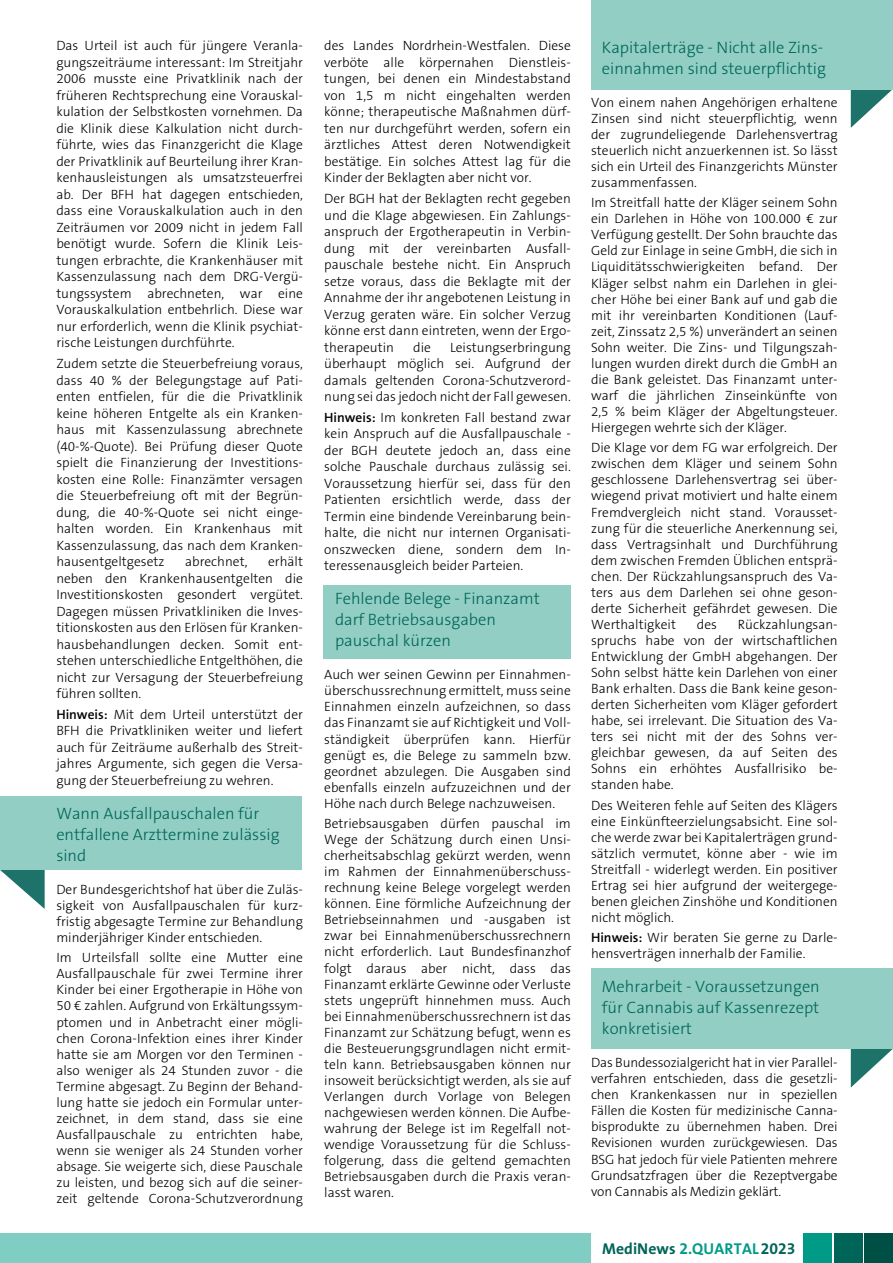
<style>
.page{position:relative;width:893px;height:1263px;background:#fff}
.page>*{position:absolute;margin:0;border:0;box-sizing:border-box;transform-origin:0 0}
.t1{font:300 16.5px/21px "The Sans B W3";color:#006559}
.t2{font:700 15.75px "The Sans B W7";letter-spacing:.005em;color:#006559}
.t3{font:300 13.5px/16px "The Sans B W3";color:#000;text-align:justify}
.s1{font-family:"The Sans B W6";font-weight:600}
.s2{color:#009b87}
</style>
<div class="page">
<svg style="left:0;top:870px;width:45px;height:39px"></svg>
<svg style="left:851px;top:89px;width:42px;height:39px"></svg>
<svg style="left:851px;top:1049px;width:42px;height:38px"></svg>
<div style="left:591px;top:0;width:302px;height:89px;background:#92cec3"></div>
<div style="left:591px;top:968px;width:302px;height:81px;background:#92cec3"></div>
<div style="left:0;top:796px;width:302px;height:74px;background:#92cec3"></div>
<div style="left:323px;top:585px;width:248px;height:73px;background:#92cec3"></div>
<div style="left:0;top:1233px;width:591px;height:30px;background:#80cdc3"></div>
<div style="left:834px;top:1233px;width:29px;height:30px;background:#006559"></div>
<div style="left:864px;top:1233px;width:29px;height:30px;background:#004f45"></div>
<div style="left:803px;top:1233px;width:29px;height:30px;background:#009b87"></div>
<p class="t3" style="left:56px;top:38px;width:248px;line-height:16.5px">Das Urteil ist auch für jüngere Veranla&shy;gungszeiträume interessant: Im Streitjahr 2006 musste eine Privatklinik nach der früheren Rechtsprechung eine Vorauskal&shy;kulation der Selbstkosten vornehmen. Da die Klinik diese Kalkulation nicht durch&shy;führte, wies das Finanzgericht die Klage der Privatklinik auf Beurteilung ihrer Kran&shy;kenhausleistungen als umsatzsteuerfrei ab. Der BFH hat dagegen entschieden, dass eine Vorauskalkulation auch in den Zeiträumen vor 2009 nicht in jedem Fall benötigt wurde. Sofern die Klinik Leis&shy;tungen erbrachte, die Krankenhäuser mit Kassenzulassung nach dem DRG-Vergü&shy;tungssystem abrechneten, war eine Vorauskalkulation entbehrlich. Diese war nur erforderlich, wenn die Klinik psychiat&shy;rische Leistungen durchführte.</p>
<p class="t3" style="left:56px;top:355px;width:248px;line-height:16.5px">Zudem setzte die Steuerbefreiung voraus, dass 40 % der Belegungstage auf Pati&shy;enten entfielen, für die die Privatklinik keine höheren Entgelte als ein Kranken&shy;haus mit Kassenzulassung abrechnete (40-%-Quote). Bei Prüfung dieser Quote spielt die Finanzierung der Investitions&shy;kosten eine Rolle: Finanzämter versagen die Steuerbefreiung oft mit der Begrün&shy;dung, die 40-%-Quote sei nicht einge&shy;halten worden. Ein Krankenhaus mit Kassenzulassung, das nach dem Kranken&shy;hausentgeltgesetz</p>
<p class="t3" style="left:56px;top:553px;width:248px;line-height:16.5px;text-indent:212px">erhält neben den Krankenhausentgelten die Investitionskosten gesondert vergütet.<br>Dagegen müssen Privatkliniken die Inves&shy;titionskosten aus den Erlösen für Kranken&shy;hausbehandlungen decken. Somit ent&shy;stehen unterschiedliche Entgelthöhen, die nicht zur Versagung der Steuerbefreiung führen sollten.</p>
<p class="t3" style="left:56px;top:706px;width:248px;line-height:16.5px"><span class="s1">Hinweis:</span> Mit dem Urteil unterstützt der BFH die Privatkliniken weiter und liefert auch für Zeiträume außerhalb des Streit&shy;jahres Argumente, sich gegen die Versa&shy;gung der Steuerbefreiung zu wehren.</p>
<p class="t1" style="left:56px;top:803px;width:225px">Wann Ausfallpauschalen für entfallene Arzttermine zulässig sind</p>
<p class="t3" style="left:56px;top:881px;width:248px">Der Bundesgerichtshof hat über die Zuläs&shy;sigkeit von Ausfallpauschalen für kurz&shy;fristig abgesagte Termine zur Behandlung minderjähriger Kinder entschieden.</p>
<p class="t3" style="left:56px;top:950px;width:248px">Im Urteilsfall sollte eine Mutter eine Ausfallpauschale für zwei Termine ihrer Kinder bei einer Ergotherapie in Höhe von 50 € zahlen. Aufgrund von Erkältungssym&shy;ptomen und in Anbetracht einer mögli&shy;chen Corona-Infektion eines ihrer Kinder hatte sie am Morgen vor den Terminen - also weniger als 24 Stunden zuvor - die Termine abgesagt. Zu Beginn der Behand&shy;lung hatte sie jedoch ein Formular unter&shy;zeichnet, in dem stand, dass sie eine Ausfallpauschale zu entrichten habe, wenn sie weniger als 24 Stunden vorher absage. Sie weigerte sich, diese Pauschale zu leisten, und bezog sich auf die seiner&shy;zeit geltende Corona-Schutzverordnung</p>
<p class="t3" style="left:185px;top:554px;width:64px">abrechnet,</p>
<p class="t3" style="left:324px;top:38px;width:248px;line-height:16.5px">des Landes Nordrhein-Westfalen. Diese verböte alle körpernahen Dienstleis&shy;tungen, bei denen ein Mindestabstand von 1,5 m nicht eingehalten werden könne; therapeutische Maßnahmen dürf&shy;ten nur durchgeführt werden, sofern ein ärztliches Attest deren Notwendigkeit bestätige. Ein solches Attest lag für die Kinder der Beklagten aber nicht vor.</p>
<p class="t3" style="left:324px;top:190px;width:248px;line-height:16.5px">Der BGH hat der Beklagten recht gegeben und die Klage abgewiesen. Ein Zahlungs&shy;anspruch der Ergotherapeutin in Verbin&shy;dung mit der vereinbarten Ausfall&shy;pauschale bestehe nicht. Ein Anspruch setze voraus, dass die Beklagte mit der Annahme der ihr angebotenen Leistung in Verzug geraten wäre. Ein solcher Verzug könne erst dann eintreten, wenn der Ergo&shy;therapeutin</p>
<p class="t3" style="left:324px;top:339px;width:248px;line-height:16.5px;text-indent:126px">Leistungserbringung überhaupt möglich sei. Aufgrund der damals geltenden Corona-Schutzverord&shy;nung sei das jedoch nicht der Fall gewesen.</p>
<p class="t3" style="left:324px;top:409px;width:248px;line-height:16.5px"><span class="s1">Hinweis:</span> Im konkreten Fall bestand zwar kein Anspruch auf die Ausfallpauschale - der BGH deutete jedoch an, dass eine solche Pauschale durchaus zulässig sei.<br>Voraussetzung hierfür sei, dass für den Patienten ersichtlich werde, dass der Termin eine bindende Vereinbarung bein&shy;halte, die nicht nur internen Organisati&shy;onszwecken diene, sondern dem In&shy;teressenausgleich beider Parteien.</p>
<p class="t1" style="left:335px;top:588px;width:206px">Fehlende Belege - Finanzamt darf Betriebsausgaben pauschal kürzen</p>
<p class="t3" style="left:324px;top:667px;width:248px">Auch wer seinen Gewinn per Einnahmen&shy;überschussrechnung ermittelt, muss seine Einnahmen einzeln aufzeichnen, so dass das Finanzamt sie auf Richtigkeit und Voll&shy;ständigkeit überprüfen kann. Hierfür genügt es, die Belege zu sammeln bzw. geordnet abzulegen. Die Ausgaben sind ebenfalls einzeln aufzuzeichnen und der Höhe nach durch Belege nachzuweisen.</p>
<p class="t3" style="left:324px;top:815px;width:248px">Betriebsausgaben dürfen pauschal im Wege der Schätzung durch einen Unsi&shy;cherheitsabschlag gekürzt werden, wenn im Rahmen der Einnahmenüberschuss&shy;rechnung keine Belege vorgelegt werden können. Eine förmliche Aufzeichnung der Betriebseinnahmen und -ausgaben ist zwar bei Einnahmenüberschussrechnern nicht erforderlich. Laut Bundesfinanzhof folgt daraus aber nicht, dass das Finanzamt erklärte Gewinne oder Verluste stets ungeprüft hinnehmen muss. Auch bei Einnahmenüberschussrechnern ist das Finanzamt zur Schätzung befugt, wenn es die Besteuerungsgrundlagen nicht ermit&shy;teln kann. Betriebsausgaben können nur insoweit berücksichtigt werden, als sie auf Verlangen durch Vorlage von Belegen nachgewiesen werden können. Die Aufbe&shy;wahrung der Belege ist im Regelfall not&shy;wendige Voraussetzung für die Schluss&shy;folgerung, dass die geltend gemachten Betriebsausgaben durch die Praxis veran&shy;lasst waren.</p>
<p class="t3" style="left:413px;top:339px;width:19px">die</p>
<p class="t1" style="left:602px;top:37px;width:226px">Kapitalerträge - Nicht alle Zins&shy;einnahmen sind steuerpflichtig</p>
<p class="t3" style="left:591px;top:94px;width:248px">Von einem nahen Angehörigen erhaltene Zinsen sind nicht steuerpflichtig, wenn der zugrundeliegende Darlehensvertrag steuerlich nicht anzuerkennen ist. So lässt sich ein Urteil des Finanzgerichts Münster zusammenfassen.</p>
<p class="t3" style="left:591px;top:195px;width:248px">Im Streitfall hatte der Kläger seinem Sohn ein Darlehen in Höhe von 100.000 € zur Verfügung gestellt. Der Sohn brauchte das Geld zur Einlage in seine GmbH, die sich in Liquiditätsschwierigkeiten befand. Der Kläger selbst nahm ein Darlehen in glei&shy;cher Höhe bei einer Bank auf und gab die mit ihr vereinbarten Konditionen (Lauf&shy;zeit, Zinssatz 2,5 %) unverändert an seinen Sohn weiter. Die Zins- und Tilgungszah&shy;lungen wurden direkt durch die GmbH an die Bank geleistet. Das Finanzamt unter&shy;warf die jährlichen Zinseinkünfte von 2,5 % beim Kläger der Abgeltungsteuer.<br>Hiergegen wehrte sich der Kläger.</p>
<p class="t3" style="left:591px;top:440px;width:248px">Die Klage vor dem FG war erfolgreich. Der zwischen dem Kläger und seinem Sohn geschlossene Darlehensvertrag sei über&shy;wiegend privat motiviert und halte einem Fremdvergleich nicht stand. Vorausset&shy;zung für die steuerliche Anerkennung sei, dass Vertragsinhalt und Durchführung dem zwischen Fremden Üblichen entsprä&shy;chen. Der Rückzahlungsanspruch des Va&shy;ters aus dem Darlehen sei ohne geson&shy;derte Sicherheit gefährdet gewesen. Die Werthaltigkeit</p>
<p class="t3" style="left:591px;top:616px;width:248px;text-indent:147px">Rückzahlungsan&shy;spruchs habe von der wirtschaftlichen Entwicklung der GmbH abgehangen. Der Sohn selbst hätte kein Darlehen von einer Bank erhalten. Dass die Bank keine geson&shy;derten Sicherheiten vom Kläger gefordert habe, sei irrelevant. Die Situation des Va&shy;ters sei nicht mit der des Sohns ver&shy;gleichbar gewesen, da auf Seiten des Sohns ein erhöhtes Ausfallrisiko be&shy;standen habe.</p>
<p class="t3" style="left:591px;top:797px;width:248px">Des Weiteren fehle auf Seiten des Klägers eine Einkünfteerzielungsabsicht. Eine sol&shy;che werde zwar bei Kapitalerträgen grund&shy;sätzlich vermutet, könne aber - wie im Streitfall - widerlegt werden. Ein positiver Ertrag sei hier aufgrund der weitergege&shy;benen gleichen Zinshöhe und Konditionen nicht möglich.</p>
<p class="t3" style="left:591px;top:930px;width:248px"><span class="s1">Hinweis:</span> Wir beraten Sie gerne zu Darle&shy;hensverträgen innerhalb der Familie.</p>
<p class="t1" style="left:602px;top:976px;width:219px;text-align:justify">Mehrarbeit - Voraussetzungen für Cannabis auf Kassenrezept konkretisiert</p>
<p class="t3" style="left:591px;top:1055px;width:248px">Das Bundessozialgericht hat in vier Parallel&shy;verfahren entschieden, dass die gesetzli&shy;chen Krankenkassen nur in speziellen Fällen die Kosten für medizinische Canna&shy;bisprodukte zu übernehmen haben. Drei Revisionen wurden zurückgewiesen. Das BSG hat jedoch für viele Patienten mehrere Grundsatzfragen über die Rezeptvergabe von Cannabis als Medizin geklärt.</p>
<p class="t3" style="left:697px;top:616px;width:22px">des</p>
<p class="t2" style="left:602px;top:1238px;width:195px">MediNews <span class="s2">2.QUARTAL</span>2023</p>
</div>
